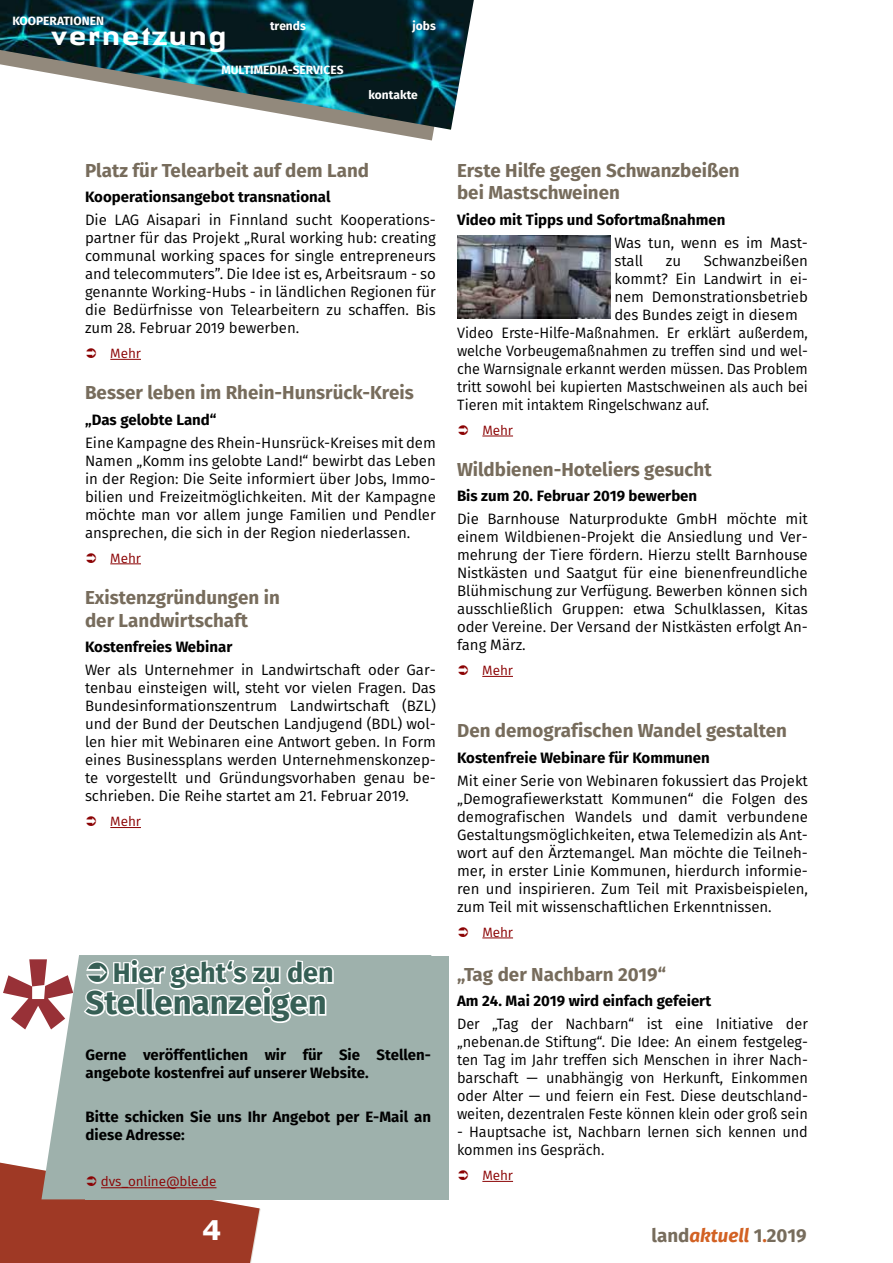
<style>
.page{position:relative;width:893px;height:1263px;background:#fff}
.page>*{position:absolute;margin:0;border:0;box-sizing:border-box;transform-origin:0 0}
.t1{font:700 33px "Fira Sans";color:#365f55}
.t2{font:500 30px "Authentic Sans LT";color:#fff}
.t3{font:700 27px "Fira Sans";color:#365f55}
.t4{font:700 27px "Verdana";color:#fff}
.t5{font:700 18.75px/22.5px "Fira Sans";color:#776c5c}
.t6{font:15px/18px "Fira Sans";letter-spacing:-.005em;color:#000;text-align:justify}
.t7{font:700 15px/18px "Fira Sans";color:#000}
.t8{font:15px "Fira Sans";letter-spacing:-.005em;color:#000;scale:.96 1}
.t9{font:13.5px "Fira Sans";letter-spacing:-.01em;color:#8b0304}
.t10{font:700 12px "Fira Sans";color:#fff}
.s1{font-style:italic;color:#d26123}
.s2{color:#d26123}
</style>
<div class="page">
<svg style="left:373px;top:130px;width:61px;height:10px"></svg>
<img style="left:0;top:0;width:474px;height:130px">
<hr style="left:482px;top:676px;width:31px;height:1px;background:#8b0304">
<hr style="left:110px;top:359px;width:31px;height:1px;background:#8b0304">
<hr style="left:482px;top:937px;width:31px;height:1px;background:#8b0304">
<hr style="left:110px;top:563px;width:31px;height:1px;background:#8b0304">
<hr style="left:482px;top:436px;width:31px;height:1px;background:#8b0304">
<img style="left:457px;top:236px;width:153px;height:83px">
<hr style="left:110px;top:827px;width:31px;height:1px;background:#8b0304">
<hr style="left:482px;top:1181px;width:31px;height:1px;background:#8b0304">
<svg style="left:3px;top:959px;width:33px;height:70px"></svg>
<div style="left:85px;top:956px;width:363px;height:243px;background:#9eb1ac"></div>
<svg style="left:36px;top:955px;width:396px;height:198px;fill:#9eb1ac"></svg>
<div style="left:86px;top:957px;width:345px;height:240px;background:#9eb1ac"></div>
<svg style="left:82px;top:957px;width:252px;height:67px"></svg>
<svg style="left:0;top:1153px;width:261px;height:110px"></svg>
<p class="t10" style="left:12px;top:10px;width:93px">KOOPERATIONEN</p>
<h2 class="t2" style="left:51px;top:16px;width:178px">vernetzung</h2>
<p class="t10" style="left:270px;top:15px;width:37px">trends</p>
<p class="t10" style="left:221px;top:59px;width:124px">MULTIMEDIA-SERVICES</p>
<p class="t10" style="left:412px;top:15px;width:25px">jobs</p>
<p class="t10" style="left:369px;top:85px;width:51px">kontakte</p>
<p class="t5" style="left:85px;top:158px;width:286px">Platz für Telearbeit auf dem Land</p>
<p class="t7" style="left:85px;top:187px;width:247px">Kooperationsangebot transnational</p>
<p class="t6" style="left:85px;top:211px;width:352px">Die LAG Aisapari in Finnland sucht Kooperations&shy;partner für das Projekt „Rural working hub: creating communal working spaces for single entrepreneurs and telecommuters”. Die Idee ist es, Arbeitsraum - so genannte Working-Hubs - in ländlichen Regionen für die Bedürfnisse von Telearbeitern zu schaffen. Bis zum 28. Februar 2019 bewerben.</p>
<p class="t9" style="left:110px;top:343px;width:32px">Mehr</p>
<p class="t5" style="left:85px;top:380px;width:330px">Besser leben im Rhein-Hunsrück-Kreis</p>
<p class="t7" style="left:85px;top:409px;width:133px">„Das gelobte Land“</p>
<p class="t6" style="left:85px;top:433px;width:352px">Eine Kampagne des Rhein-Hunsrück-Kreises mit dem Namen „Komm ins gelobte Land!“ bewirbt das Leben in der Region: Die Seite informiert über Jobs, Immo&shy;bilien und Freizeitmöglichkeiten. Mit der Kampagne möchte man vor allem junge Familien und Pendler ansprechen, die sich in der Region niederlassen.</p>
<p class="t9" style="left:110px;top:548px;width:32px">Mehr</p>
<p class="t5" style="left:85px;top:585px;width:196px">Existenzgründungen in der Landwirtschaft</p>
<p class="t7" style="left:85px;top:637px;width:149px">Kostenfreies Webinar</p>
<p class="t6" style="left:85px;top:661px;width:352px">Wer als Unternehmer in Landwirtschaft oder Gar&shy;tenbau einsteigen will, steht vor vielen Fragen. Das Bundesinformationszentrum Landwirtschaft (BZL) und der Bund der Deutschen Landjugend (BDL) wol&shy;len hier mit Webinaren eine Antwort geben. In Form eines Businessplans werden Unternehmenskonzep&shy;te vorgestellt und Gründungsvorhaben genau be&shy;schrieben. Die Reihe startet am 21. Februar 2019.</p>
<p class="t9" style="left:110px;top:811px;width:32px">Mehr</p>
<h3 class="t3" style="left:113px;top:950px;width:222px">Hier geht‘s zu den</h3>
<h1 class="t1" style="left:86px;top:975px;width:243px">Stellenanzeigen</h1>
<p class="t7" style="left:86px;top:1044px;width:347px">Gerne veröffentlichen wir für Sie Stellen&shy;angebote kostenfrei auf unserer Website.</p>
<p class="t7" style="left:86px;top:1107px;width:347px">Bitte schicken Sie uns Ihr Angebot per E-Mail an diese Adresse:</p>
<p class="t9" style="left:101px;top:1172px;width:117px">dvs_online@ble.de</p>
<h3 class="t4" style="left:202px;top:1211px;width:21px">4</h3>
<p class="t5" style="left:457px;top:158px;width:284px">Erste Hilfe gegen Schwanzbeißen bei Mastschweinen</p>
<p class="t7" style="left:457px;top:210px;width:270px">Video mit Tipps und Sofortmaßnahmen</p>
<p class="t6" style="left:614px;top:233px;width:195px">Was tun, wenn es im Mast&shy;stall</p>
<p class="t6" style="left:666px;top:251px;width:17px">zu</p>
<p class="t6" style="left:704px;top:251px;width:106px">Schwanzbeißen</p>
<p class="t6" style="left:614px;top:269px;width:195px">kommt? Ein Landwirt in ei-</p>
<p class="t6" style="left:614px;top:287px;width:195px">nem Demonstrationsbetrieb</p>
<p class="t6" style="left:614px;top:305px;width:185px">des Bundes zeigt in diesem</p>
<p class="t8" style="left:457px;top:321px;width:367px">Video Erste-Hilfe-Maßnahmen. Er erklärt außerdem,</p>
<p class="t8" style="left:457px;top:339px;width:367px">welche Vorbeugemaßnahmen zu treffen sind und wel-</p>
<p class="t8" style="left:457px;top:357px;width:367px">che Warnsignale erkannt werden müssen. Das Problem</p>
<p class="t8" style="left:457px;top:375px;width:367px">tritt sowohl bei kupierten Mastschweinen als auch bei</p>
<p class="t8" style="left:457px;top:393px;width:264px">Tieren mit intaktem Ringelschwanz auf.</p>
<p class="t9" style="left:482px;top:420px;width:32px">Mehr</p>
<p class="t5" style="left:457px;top:457px;width:256px">Wildbienen-Hoteliers gesucht</p>
<p class="t7" style="left:457px;top:486px;width:242px">Bis zum 20. Februar 2019 bewerben</p>
<p class="t6" style="left:457px;top:510px;width:352px">Die Barnhouse Naturprodukte GmbH möchte mit einem Wildbienen-Projekt die Ansiedlung und Ver&shy;mehrung der Tiere fördern. Hierzu stellt Barnhouse Nistkästen und Saatgut für eine bienenfreundliche Blühmischung zur Verfügung. Bewerben können sich ausschließlich Gruppen: etwa Schulklassen, Kitas oder Vereine. Der Versand der Nistkästen erfolgt An&shy;fang März.</p>
<p class="t9" style="left:482px;top:660px;width:32px">Mehr</p>
<p class="t5" style="left:457px;top:718px;width:331px">Den demografischen Wandel gestalten</p>
<p class="t7" style="left:457px;top:747px;width:254px">Kostenfreie Webinare für Kommunen</p>
<p class="t6" style="left:457px;top:771px;width:352px">Mit einer Serie von Webinaren fokussiert das Projekt „Demografiewerkstatt Kommunen“ die Folgen des demografischen Wandels und damit verbundene Gestaltungsmöglichkeiten, etwa Telemedizin als Ant&shy;wort auf den Ärztemangel. Man möchte die Teilneh&shy;mer, in erster Linie Kommunen, hierdurch informie&shy;ren und inspirieren. Zum Teil mit Praxisbeispielen, zum Teil mit wissenschaftlichen Erkenntnissen.</p>
<p class="t9" style="left:482px;top:922px;width:32px">Mehr</p>
<p class="t5" style="left:457px;top:962px;width:211px">„Tag der Nachbarn 2019“</p>
<p class="t7" style="left:457px;top:991px;width:256px">Am 24. Mai 2019 wird einfach gefeiert</p>
<p class="t6" style="left:457px;top:1015px;width:352px">Der „Tag der Nachbarn“ ist eine Initiative der „nebenan.de Stiftung“. Die Idee: An einem festgeleg&shy;ten Tag im Jahr treffen sich Menschen in ihrer Nach&shy;barschaft — unabhängig von Herkunft, Einkommen oder Alter — und feiern ein Fest. Diese deutschland&shy;weiten, dezentralen Feste können klein oder groß sein</p>
<p class="t6" style="left:457px;top:1123px;width:352px">- Hauptsache ist, Nachbarn lernen sich kennen und kommen ins Gespräch.</p>
<p class="t9" style="left:482px;top:1165px;width:32px">Mehr</p>
<p class="t5" style="left:652px;top:1223px;width:156px">land<span class="s1">aktuell</span> 1<span class="s2">.</span>2019</p>
</div>
